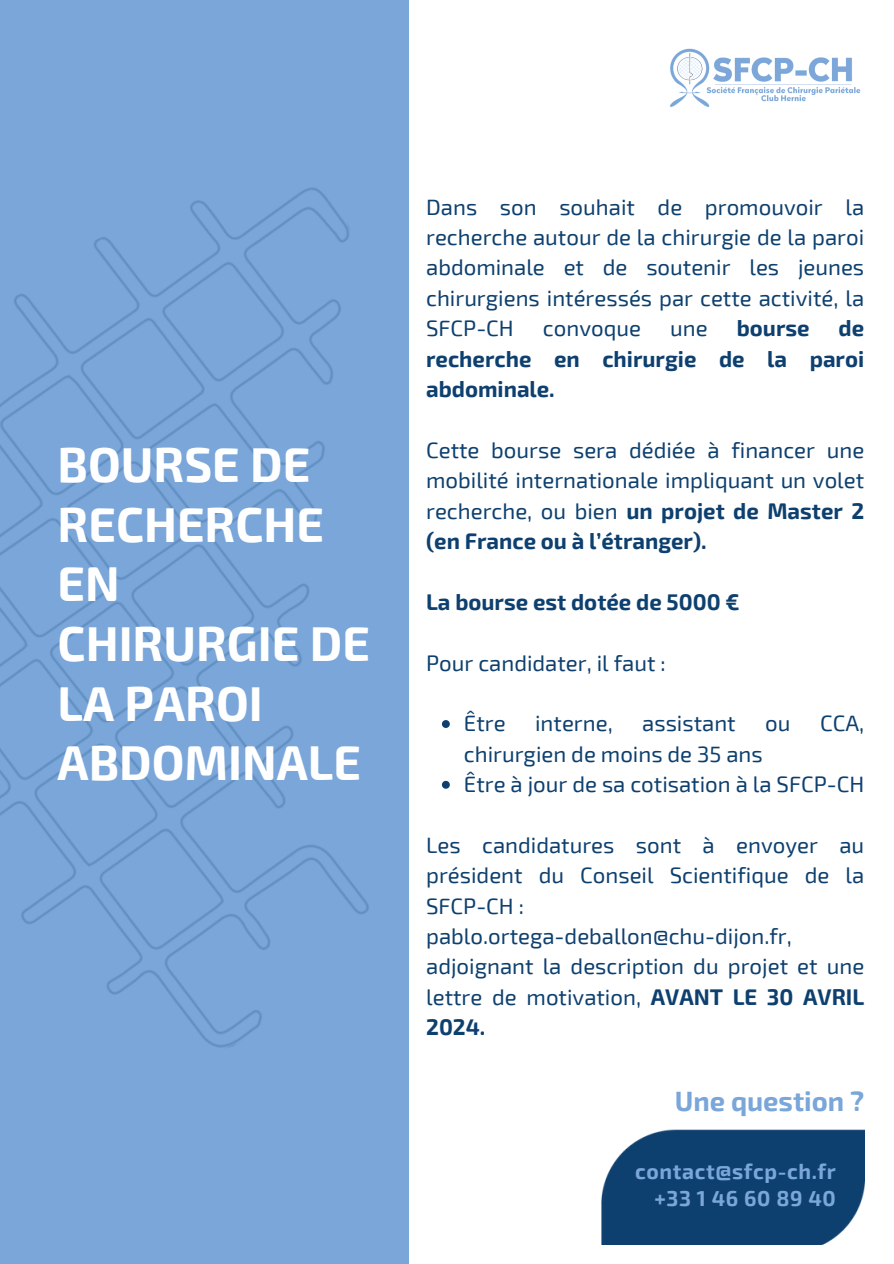
<style>
.page{position:relative;width:894px;height:1264px;background:#fff}
.page>*{position:absolute;margin:0;border:0;box-sizing:border-box;transform-origin:0 0}
.t1{font:700 47.85px/59.7px "Exo 2";color:#fff}
.t2{font:700 27.3px "Exo 2";color:#7aa6d9}
.t3{font:22.2px/30.3px "Exo 2";color:#0e406f;text-align:justify}
.t4{font:700 22.2px/30.3px "Exo 2";color:#0e406f;text-align:justify}
.t5{font:700 21.15px "Exo 2";letter-spacing:.03em;color:#7aa6d9}
.s1{font-weight:700}
</style>
<div class="page">
<div style="left:0;top:0;width:408px;height:1263px;background:#7aa6d9"></div>
<img style="left:0;top:148px;width:450px;height:967px">
<img style="left:601px;top:1129px;width:263px;height:115px">
<img style="left:670px;top:48px;width:191px;height:59px">
<svg style="left:442px;top:720px;width:7px;height:8px"></svg>
<svg style="left:442px;top:780px;width:7px;height:8px"></svg>
<p class="t1" style="left:58px;top:432px;width:314px">BOURSE DE<br>RECHERCHE<br>EN<br>CHIRURGIE DE<br>LA PAROI<br>ABDOMINALE</p>
<h1 class="t3" style="left:426px;top:191px;width:439px">Dans son souhait de promouvoir la recherche autour de la chirurgie de la paroi abdominale et de soutenir les jeunes chirurgiens intéressés par cette activité, la SFCP-CH</h1>
<h1 class="t4" style="left:426px;top:312px;width:439px;text-indent:412px">de recherche en chirurgie de la paroi abdominale.</h1>
<h1 class="t3" style="left:543px;top:312px;width:99px">convoque</h1>
<h1 class="t3" style="left:670px;top:312px;width:39px">une</h1>
<h1 class="t4" style="left:736px;top:312px;width:74px">bourse</h1>
<p class="t3" style="left:426px;top:434px;width:439px">Cette bourse sera dédiée à financer une mobilité internationale impliquant un volet recherche, ou bien <span class="s1">un projet de Master 2 (en France ou à l’étranger).</span></p>
<p class="t4" style="left:426px;top:585px;width:315px">La bourse est dotée de 5000 €</p>
<h3 class="t3" style="left:426px;top:646px;width:241px">Pour candidater, il faut :</h3>
<p class="t3" style="left:464px;top:707px;width:43px">Être</p>
<p class="t3" style="left:535px;top:707px;width:79px">interne,</p>
<p class="t3" style="left:642px;top:707px;width:95px">assistant</p>
<p class="t3" style="left:765px;top:707px;width:27px">ou</p>
<p class="t3" style="left:819px;top:707px;width:46px">CCA,</p>
<p class="t3" style="left:464px;top:737px;width:300px">chirurgien de moins de 35 ans</p>
<p class="t3" style="left:464px;top:768px;width:401px">Être à jour de sa cotisation à la SFCP-CH</p>
<p class="t3" style="left:426px;top:828px;width:439px">Les candidatures sont à envoyer au président du Conseil Scientifique de la SFCP-CH :</p>
<p class="t3" style="left:426px;top:920px;width:439px;text-align:left">pablo.ortega-deballon@chu-dijon.fr, adjoignant la description du projet et une lettre de motivation, <span class="s1">AVANT LE 30 AVRIL<br>2024.</span></p>
<h2 class="t2" style="left:674px;top:1082px;width:191px">Une question ?</h2>
<p class="t5" style="left:635px;top:1157px;width:202px">contact@sfcp-ch.fr</p>
<p class="t5" style="left:654px;top:1184px;width:183px">+33 1 46 60 89 40</p>
</div>
